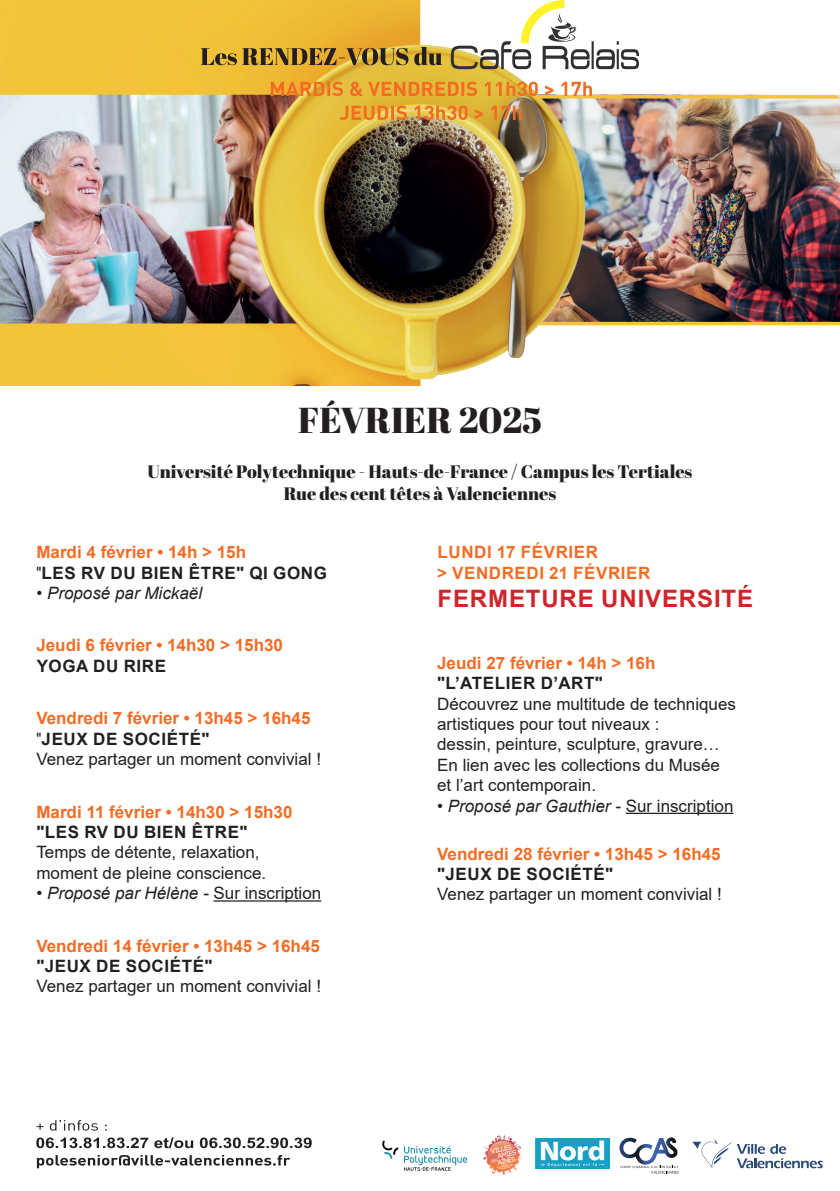
<style>
.page{position:relative;width:840px;height:1191px;background:#fff}
.page>*{position:absolute;margin:0;border:0;box-sizing:border-box;transform-origin:0 0}
.t1{font:36px "Abril Fatface";color:#231f20}
.t2{font:700 24px "Arial";letter-spacing:.035em;color:#d1232a}
.t3{font:18px/22px "Abril Fatface";color:#231f20;text-align:center}
.t4{font:17px/20.4px "Arial";color:#231f20}
.t5{font:700 17px "Arial";color:#f36c24}
.t6{font:italic 17px "Arial";color:#231f20}
.t7{font:700 17px "Arial";letter-spacing:.035em;color:#231f20}
.t8{font:700 17px/20.4px "Arial";letter-spacing:.01em;color:#231f20}
.t9{font:700 17px/20.4px "Arial";letter-spacing:.035em;color:#f36c24}
.s1{color:#f36c24}
.s2{font-family:"Arial Narrow";font-weight:400}
.s3{font-weight:700;color:#f36c24}
.s4{font-family:"Arial Narrow"}
.s5{font-weight:700}
.s6{font-style:normal}
</style>
<div class="page">
<hr style="left:213px;top:900px;width:108px;height:1px;background:#231f20">
<hr style="left:625px;top:812px;width:108px;height:2px;background:#231f20">
<img style="left:0;top:0;width:839px;height:385px">
<svg style="left:692px;top:1138px;width:130px;height:30px"></svg>
<svg style="left:619px;top:1137px;width:59px;height:36px"></svg>
<img style="left:483px;top:1135px;width:39px;height:39px">
<img style="left:535px;top:1138px;width:74px;height:30px">
<svg style="left:37px;top:1155px;width:253px;height:13px"></svg>
<svg style="left:36px;top:1137px;width:275px;height:11px"></svg>
<svg style="left:36px;top:1120px;width:70px;height:10px"></svg>
<svg style="left:382px;top:1140px;width:85px;height:30px"></svg>
<svg style="left:536px;top:322px;width:303px;height:3px"></svg>
<svg style="left:450px;top:0;width:188px;height:69px"></svg>
<svg style="left:201px;top:47px;width:241px;height:18px;background:#9e7e2e"></svg>
<svg style="left:339px;top:106px;width:182px;height:14px;background:#e19b3d"></svg>
<svg style="left:271px;top:82px;width:568px;height:16px"></svg>
<h1 class="t1" style="left:298px;top:394px;width:245px">FÉVRIER 2025</h1>
<p class="t3" style="left:147px;top:460px;width:546px">Université Polytechnique - Hauts-de-France / Campus les Tertiales<br>Rue des cent têtes à Valenciennes</p>
<p class="t8" style="left:36px;top:542px;width:292px"><span class="s1">Mardi 4 février • 14h &gt; 15h<br></span><span class="s2">"</span>LES RV DU BIEN ÊTRE" QI GONG</p>
<p class="t6" style="left:36px;top:582px;width:167px">• Proposé par Mickaël</p>
<p class="t5" style="left:36px;top:633px;width:248px">Jeudi 6 février • 14h30 &gt; 15h30</p>
<p class="t7" style="left:37px;top:654px;width:131px">YOGA DU RIRE</p>
<p class="t4" style="left:36px;top:708px;width:286px"><span class="s3">Vendredi 7 février • 13h45 &gt; 16h45 </span><span class="s4">"</span><span class="s5">JEUX DE SOCIÉTÉ"<br></span>Venez partager un moment convivial !</p>
<p class="t5" style="left:36px;top:799px;width:257px">Mardi 11 février • 14h30 &gt; 15h30</p>
<p class="t7" style="left:36px;top:820px;width:212px">"LES RV DU BIEN ÊTRE"</p>
<p class="t4" style="left:36px;top:842px;width:231px">Temps de détente, relaxation, moment de pleine conscience.</p>
<p class="t6" style="left:36px;top:882px;width:286px">• Proposé par Hélène - <span class="s6">Sur inscription</span></p>
<p class="t5" style="left:36px;top:933px;width:285px">Vendredi 14 février • 13h45 &gt; 16h45</p>
<p class="t7" style="left:36px;top:954px;width:177px">"JEUX DE SOCIÉTÉ"</p>
<p class="t4" style="left:36px;top:976px;width:286px">Venez partager un moment convivial !</p>
<p class="t9" style="left:437px;top:542px;width:215px">LUNDI 17 FÉVRIER<br>&gt; VENDREDI 21 FÉVRIER</p>
<h2 class="t2" style="left:437px;top:582px;width:317px">FERMETURE UNIVERSITÉ</h2>
<p class="t5" style="left:437px;top:650px;width:220px">Jeudi 27 février • 14h &gt; 16h</p>
<p class="t7" style="left:437px;top:671px;width:167px">"L’ATELIER D’ART"</p>
<p class="t4" style="left:437px;top:693px;width:300px">Découvrez une multitude de techniques artistiques pour tout niveaux :<br>dessin, peinture, sculpture, gravure… En lien avec les collections du Musée et l’art contemporain.</p>
<p class="t6" style="left:437px;top:794px;width:298px">• Proposé par Gauthier - <span class="s6">Sur inscription</span></p>
<p class="t5" style="left:437px;top:841px;width:285px">Vendredi 28 février • 13h45 &gt; 16h45</p>
<p class="t7" style="left:437px;top:862px;width:177px">"JEUX DE SOCIÉTÉ"</p>
<p class="t4" style="left:437px;top:884px;width:286px">Venez partager un moment convivial !</p>
</div>
